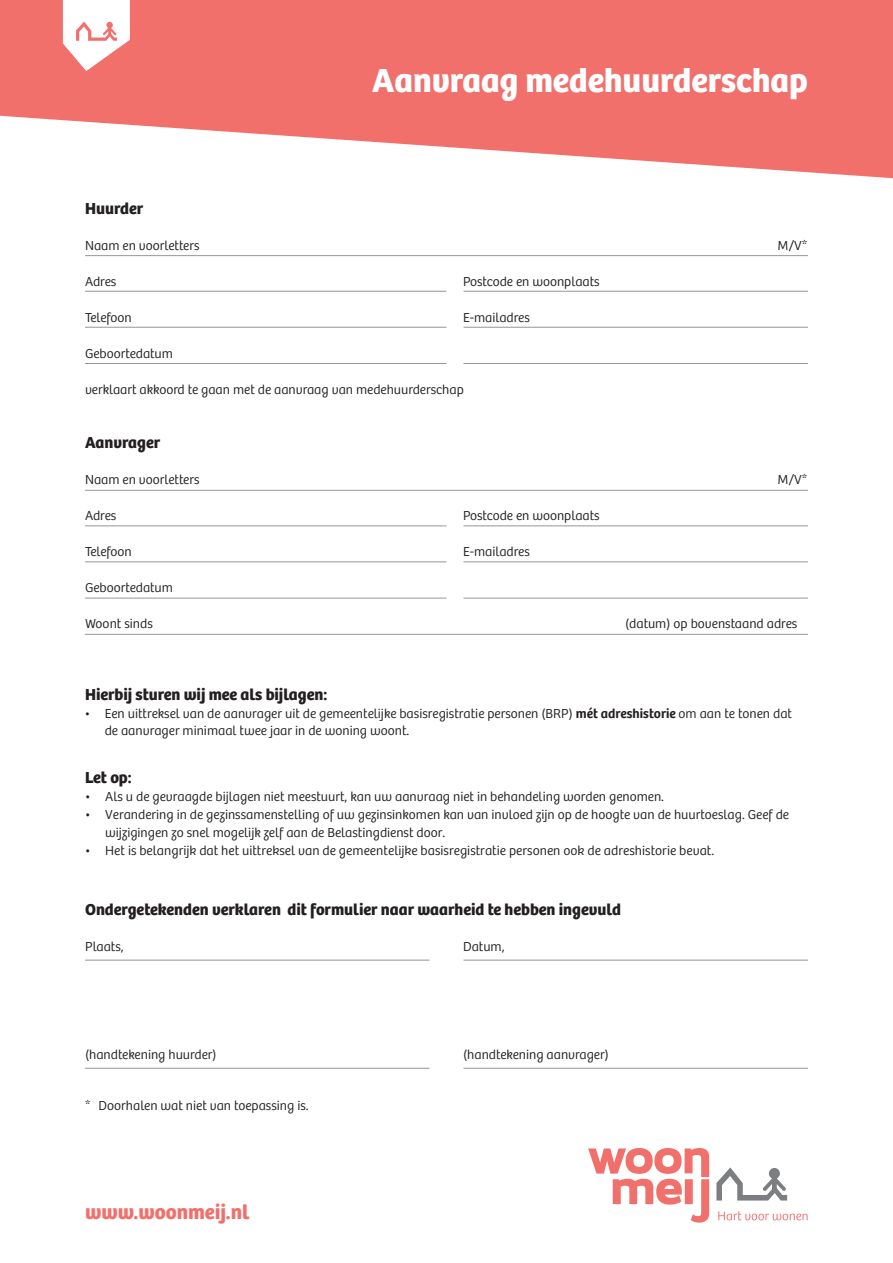
<style>
.page{position:relative;width:893px;height:1263px;background:#fff}
.page>*{position:absolute;margin:0;border:0;box-sizing:border-box;transform-origin:0 0}
.t1{font:700 34.5px "Bree";color:#fff}
.t2{font:700 21px "Bree";color:#f2706c}
.t3{font:700 16.5px "Bree";color:#231f20}
.t4{font:300 13.5px/18px "Bree";color:#231f20}
.s1{font-weight:600}
</style>
<div class="page">
<svg style="left:0;top:0;width:893px;height:178px;fill:#f2706c"></svg>
<svg style="left:63px;top:0;width:67px;height:71px"></svg>
<svg style="left:588px;top:1148px;width:220px;height:74px"></svg>
<hr style="left:85px;top:255px;width:723px;height:1px;background:#939598">
<hr style="left:85px;top:490px;width:723px;height:1px;background:#939598">
<hr style="left:85px;top:291px;width:361px;height:1px;background:#939598">
<hr style="left:85px;top:526px;width:361px;height:1px;background:#939598">
<hr style="left:463px;top:291px;width:345px;height:1px;background:#939598">
<hr style="left:463px;top:526px;width:345px;height:1px;background:#939598">
<hr style="left:85px;top:327px;width:361px;height:1px;background:#939598">
<hr style="left:85px;top:562px;width:361px;height:1px;background:#939598">
<hr style="left:463px;top:327px;width:345px;height:1px;background:#939598">
<hr style="left:463px;top:562px;width:345px;height:1px;background:#939598">
<hr style="left:85px;top:363px;width:361px;height:1px;background:#939598">
<hr style="left:85px;top:598px;width:361px;height:1px;background:#939598">
<hr style="left:85px;top:634px;width:723px;height:1px;background:#939598">
<hr style="left:463px;top:363px;width:345px;height:1px;background:#939598">
<hr style="left:463px;top:598px;width:345px;height:1px;background:#939598">
<hr style="left:85px;top:960px;width:344px;height:1px;background:#939598">
<hr style="left:85px;top:1068px;width:344px;height:1px;background:#939598">
<hr style="left:463px;top:960px;width:345px;height:1px;background:#939598">
<hr style="left:463px;top:1068px;width:345px;height:1px;background:#939598">
<p class="t1" style="left:372px;top:59px;width:437px">Aanvraag medehuurderschap</p>
<p class="t3" style="left:85px;top:199px;width:60px">Huurder</p>
<p class="t4" style="left:85px;top:237px;width:116px">Naam en voorletters</p>
<p class="t4" style="left:778px;top:237px;width:31px">M/V*</p>
<p class="t4" style="left:85px;top:273px;width:33px">Adres</p>
<p class="t4" style="left:463px;top:273px;width:138px">Postcode en woonplaats</p>
<p class="t4" style="left:85px;top:309px;width:48px">Telefoon</p>
<p class="t4" style="left:463px;top:309px;width:68px">E-mailadres</p>
<p class="t4" style="left:85px;top:345px;width:89px">Geboortedatum</p>
<p class="t4" style="left:85px;top:381px;width:380px">verklaart akkoord te gaan met de aanvraag van medehuurderschap</p>
<p class="t3" style="left:85px;top:433px;width:77px">Aanvrager</p>
<p class="t4" style="left:85px;top:471px;width:116px">Naam en voorletters</p>
<p class="t4" style="left:778px;top:471px;width:31px">M/V*</p>
<p class="t4" style="left:85px;top:507px;width:33px">Adres</p>
<p class="t4" style="left:463px;top:507px;width:138px">Postcode en woonplaats</p>
<p class="t4" style="left:85px;top:543px;width:48px">Telefoon</p>
<p class="t4" style="left:463px;top:543px;width:68px">E-mailadres</p>
<p class="t4" style="left:85px;top:579px;width:89px">Geboortedatum</p>
<p class="t4" style="left:85px;top:615px;width:69px">Woont sinds</p>
<p class="t4" style="left:625px;top:615px;width:174px">(datum) op bovenstaand adres</p>
<p class="t3" style="left:85px;top:685px;width:244px">Hierbij sturen wij mee als bijlagen:</p>
<p class="t4" style="left:105px;top:704px;width:689px;text-indent:-21px">• Een uittreksel van de aanvrager uit de gemeentelijke basisregistratie personen (BRP) <span class="s1">mét adreshistorie</span> om aan te tonen dat de aanvrager minimaal twee jaar in de woning woont.</p>
<p class="t3" style="left:85px;top:767px;width:48px">Let op:</p>
<p class="t4" style="left:85px;top:787px;width:581px">• Als u de gevraagde bijlagen niet meestuurt, kan uw aanvraag niet in behandeling worden genomen.</p>
<p class="t4" style="left:105px;top:805px;width:685px;text-indent:-21px">• Verandering in de gezinssamenstelling of uw gezinsinkomen kan van invloed zijn op de hoogte van de huurtoeslag. Geef de wijzigingen zo snel mogelijk zelf aan de Belastingdienst door.</p>
<p class="t4" style="left:85px;top:841px;width:631px">• Het is belangrijk dat het uittreksel van de gemeentelijke basisregistratie personen ook de adreshistorie bevat.</p>
<p class="t3" style="left:85px;top:899px;width:537px">Ondergetekenden verklaren dit formulier naar waarheid te hebben ingevuld</p>
<p class="t4" style="left:85px;top:938px;width:40px">Plaats,</p>
<p class="t4" style="left:463px;top:938px;width:43px">Datum,</p>
<p class="t4" style="left:85px;top:1046px;width:133px">(handtekening huurder)</p>
<p class="t4" style="left:463px;top:1046px;width:147px">(handtekening aanvrager)</p>
<p class="t4" style="left:85px;top:1097px;width:225px">* Doorhalen wat niet van toepassing is.</p>
<h2 class="t2" style="left:85px;top:1199px;width:166px">www.woonmeij.nl</h2>
</div>
